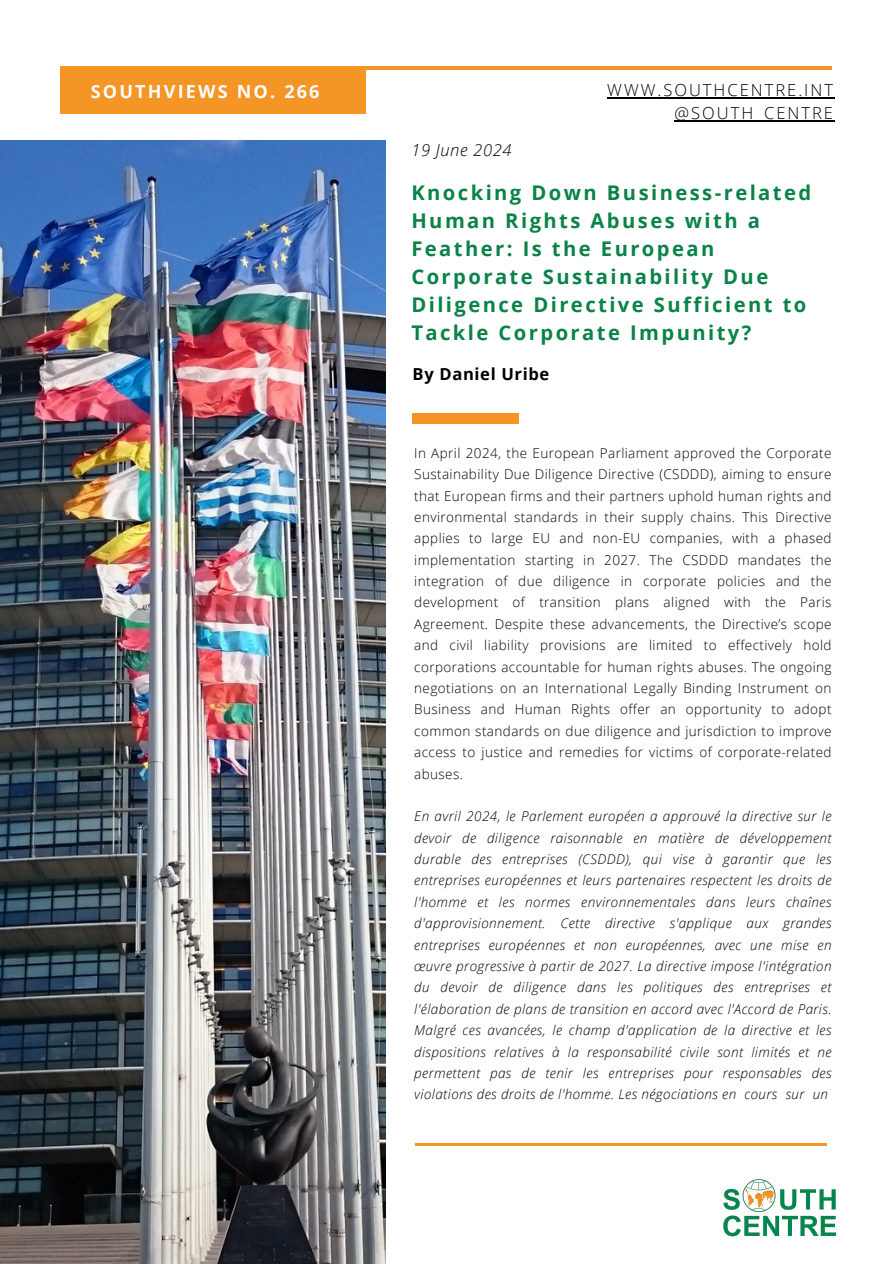
<style>
.page{position:relative;width:894px;height:1264px;background:#fff}
.page>*{position:absolute;margin:0;border:0;box-sizing:border-box;transform-origin:0 0}
.t1{font:700 20.25px/28.2px "Open Sans";letter-spacing:.12em;color:#098347}
.t2{font:700 18px "Open Sans";letter-spacing:.12em;color:#fff}
.t3{font:300 16.5px/22.5px "Open Sans";letter-spacing:.12em;color:#000;text-align:right}
.t4{font:700 16.5px "Open Sans";letter-spacing:.04em;color:#000}
.t5{font:italic 300 16.5px "Open Sans";letter-spacing:.04em;color:#000}
.t6{font:300 13.5px/21.3px "Open Sans";letter-spacing:.03em;color:#000;text-align:justify}
.t7{font:italic 300 13.5px/21.5px "Open Sans";letter-spacing:.03em;color:#000;text-align:justify}
</style>
<div class="page">
<hr style="left:61px;top:66px;width:770px;height:4px;background:#f49526">
<div style="left:61px;top:66px;width:304px;height:47px;background:#f49526"></div>
<img style="left:0;top:141px;width:385px;height:1121px">
<div style="left:412px;top:414px;width:106px;height:10px;background:#f49526"></div>
<img style="left:723px;top:1179px;width:114px;height:58px">
<hr style="left:415px;top:1143px;width:411px;height:2px;background:#f49526">
<hr style="left:607px;top:97px;width:227px;height:2px;background:#000">
<hr style="left:674px;top:120px;width:160px;height:1px;background:#000">
<h3 class="t2" style="left:91px;top:78px;width:230px">SOUTHVIEWS NO. 266</h3>
<h5 class="t3" style="left:607px;top:79px;width:227px">WWW.SOUTHCENTRE.INT @SOUTH_CENTRE</h5>
<h4 class="t5" style="left:411px;top:138px;width:102px">19 June 2024</h4>
<h1 class="t1" style="left:411px;top:178px;width:401px">Knocking Down Business-related<br>Human Rights Abuses with a<br>Feather: Is the European<br>Corporate Sustainability Due<br>Diligence Directive Sufficient to<br>Tackle Corporate Impunity?</h1>
<p class="t4" style="left:412px;top:362px;width:138px">By Daniel Uribe</p>
<h2 class="t6" style="left:414px;top:442px;width:418px">In April 2024, the European Parliament approved the Corporate Sustainability Due Diligence Directive (CSDDD), aiming to ensure that European firms and their partners uphold human rights and environmental standards in their supply chains. This Directive applies to large EU and non-EU companies, with a phased implementation starting in 2027. The CSDDD mandates the integration of due diligence in corporate policies and the development of transition plans aligned with the Paris Agreement. Despite these advancements, the Directive’s scope and civil liability provisions are limited to effectively hold corporations accountable for human rights abuses. The ongoing negotiations on an International Legally Binding Instrument on Business and Human Rights offer an opportunity to adopt common standards on due diligence and jurisdiction to improve access to justice and remedies for victims of corporate-related abuses.</h2>
<p class="t7" style="left:414px;top:805px;width:418px">En avril 2024, le Parlement européen a approuvé la directive sur le devoir de diligence raisonnable en matière de développement durable des entreprises (CSDDD), qui vise à garantir que les entreprises européennes et leurs partenaires respectent les droits de l'homme et les normes environnementales dans leurs chaînes d'approvisionnement. Cette directive s'applique aux grandes entreprises européennes et non européennes, avec une mise en œuvre progressive à partir de 2027. La directive impose l'intégration du devoir de diligence dans les politiques des entreprises et l'élaboration de plans de transition en accord avec l'Accord de Paris.<br>Malgré ces avancées, le champ d'application de la directive et les dispositions relatives à la responsabilité civile sont limités et ne permettent pas de tenir les entreprises pour responsables des violations des droits de l'homme. Les négociations en cours sur un</p>
</div>
